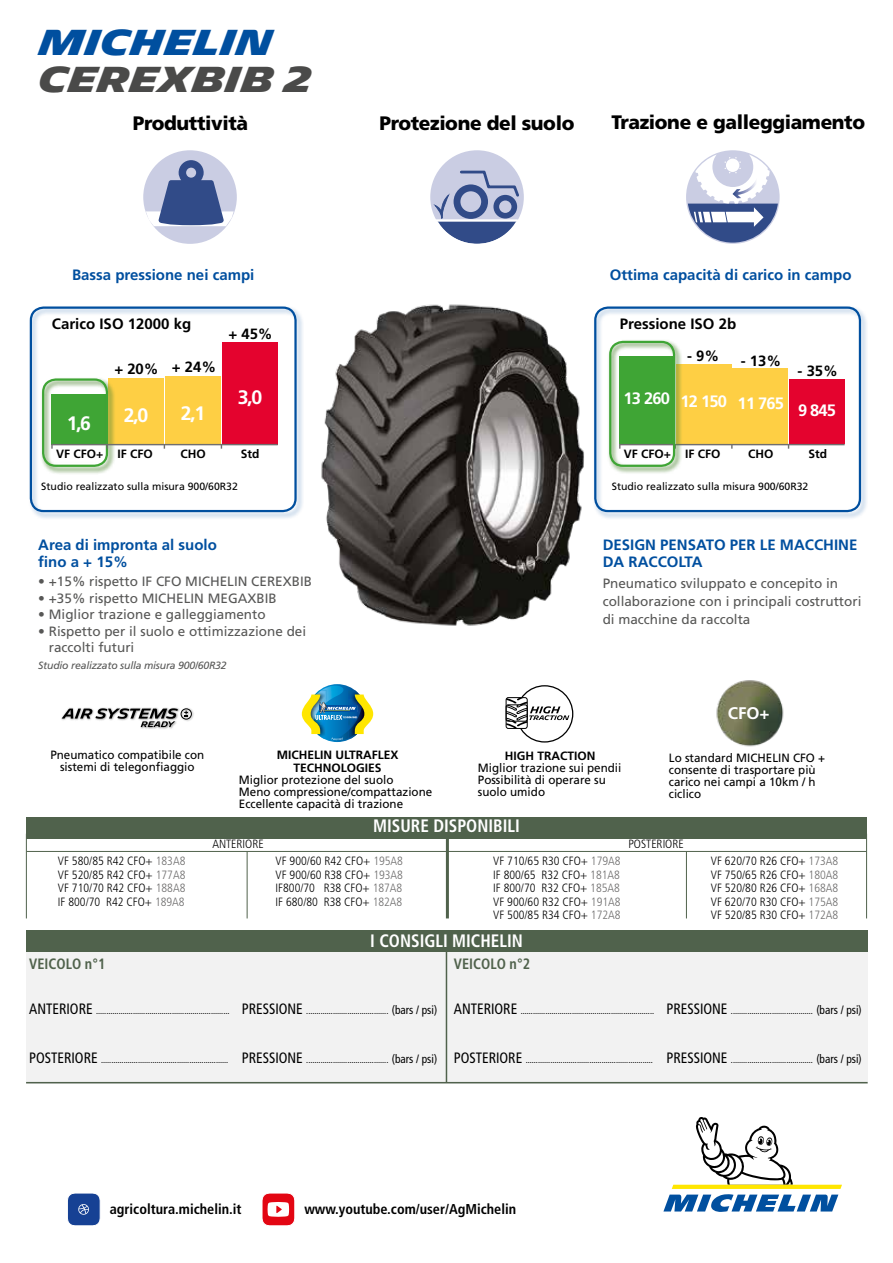
<style>
.page{position:relative;width:893px;height:1263px;background:#fff}
.page>*{position:absolute;margin:0;border:0;box-sizing:border-box;transform-origin:0 0}
.t1{font:700 34.95px "Michelin";color:#4a4a49}
.t2{font:700 34.95px "Michelin";color:#004f9f}
.t3{font:900 19.5px "Frutiger LT Std";letter-spacing:-.02em;color:#000}
.t4{font:700 19.5px "Frutiger LT Std";color:#fff}
.t5{font:700 condensed 18px "Frutiger LT Std";color:#fff;scale:.95 1}
.t6{font:700 16.8px "Frutiger LT Std";color:#fff}
.t7{font:700 16.5px "Frutiger LT Std";letter-spacing:-.05em;color:#fff}
.t8{font:700 15px/16.5px "Frutiger LT Std";color:#004f9f}
.t9{font:700 15px "Frutiger LT Std";color:#000}
.t10{font:700 condensed 15px "Frutiger LT Std";color:#50624c;scale:.95 1}
.t11{font:700 14.85px "Frutiger LT Std";color:#000}
.t12{font:700 condensed 14.25px "Frutiger LT Std";color:#000}
.t13{font:13.5px/18px "Frutiger LT Std";color:#575756}
.t14{font:300 condensed 12px/13.5px "Frutiger LT Std";color:#000;text-align:justify}
.t15{font:12px/12px "Frutiger LT Std";color:#000}
.t16{font:700 12px/13.5px "Frutiger LT Std";color:#000;text-align:center}
.t17{font:10.5px "Frutiger LT Std";color:#000}
.t18{font:italic 10.5px "Frutiger LT Std";letter-spacing:-.02em;color:#575756}
.t19{font:condensed 9px "Frutiger LT Std";color:#000;scale:.95 1}
.s1{color:#706f6f}
.s2{font-size:15px}
.s3{font-size:12px}
</style>
<div class="page">
<div style="left:26px;top:945px;width:842px;height:138px;background:#f2f2f2"></div>
<hr style="left:26px;top:1082px;width:842px;height:1px;background:#50624c">
<hr style="left:446px;top:945px;width:1px;height:138px;background:#50624c">
<div style="left:26px;top:930px;width:842px;height:21px;background:#50624c"></div>
<svg style="left:67px;top:1193px;width:34px;height:33px"></svg>
<svg style="left:262px;top:1193px;width:33px;height:33px"></svg>
<svg style="left:663px;top:1117px;width:179px;height:95px"></svg>
<img style="left:321px;top:304px;width:263px;height:322px">
<img style="left:327px;top:740px;width:21px;height:1px">
<img style="left:321px;top:685px;width:27px;height:9px">
<img style="left:348px;top:690px;width:11px;height:4px">
<img style="left:315px;top:690px;width:12px;height:4px">
<svg style="left:302px;top:694px;width:71px;height:46px"></svg>
<hr style="left:446px;top:834px;width:3px;height:84px;background:#50624c">
<hr style="left:686px;top:852px;width:1px;height:66px;background:#50624c">
<hr style="left:866px;top:834px;width:1px;height:84px;background:#50624c">
<hr style="left:247px;top:852px;width:1px;height:66px;background:#50624c">
<hr style="left:26px;top:834px;width:1px;height:84px;background:#50624c">
<hr style="left:27px;top:851px;width:840px;height:1px;background:#50624c">
<div style="left:26px;top:817px;width:841px;height:21px;background:#50624c"></div>
<svg style="left:141px;top:148px;width:99px;height:99px;fill:#cacde3"></svg>
<div style="left:138px;top:145px;width:104px;height:104px;border:5px solid #fff;border-radius:50%"></div>
<svg style="left:146px;top:160px;width:88px;height:66px;background:#8694ba"></svg>
<div style="left:432px;top:153px;width:90px;height:91px;background:#314b88;border-radius:50%"></div>
<div style="left:425px;top:145px;width:104px;height:104px;border:5px solid #fff;border-radius:50%"></div>
<svg style="left:427px;top:149px;width:99px;height:73px"></svg>
<div style="left:681px;top:145px;width:104px;height:104px;border:5px solid #fff;border-radius:50%"></div>
<svg style="left:688px;top:152px;width:90px;height:91px"></svg>
<div style="left:61px;top:707px;width:133px;height:23px;background:#000;opacity:.43"></div>
<div style="left:181px;top:708px;width:11px;height:11px;border:1px solid #000;border-radius:50%"></div>
<svg style="left:184px;top:710px;width:4px;height:6px"></svg>
<svg style="left:62px;top:708px;width:116px;height:19px"></svg>
<div style="left:516px;top:685px;width:57px;height:57px;border:1px solid #000;border-radius:50%"></div>
<svg style="left:505px;top:697px;width:64px;height:32px"></svg>
<img style="left:716px;top:680px;width:68px;height:67px">
<div style="left:28px;top:305px;width:276px;height:215px;background:#004f9f;opacity:.36"></div>
<div style="left:30px;top:306px;width:267px;height:206px;border:2px solid #004f9f;border-radius:13px"></div>
<div style="left:592px;top:305px;width:276px;height:215px;background:#004f9f;opacity:.36"></div>
<div style="left:594px;top:306px;width:267px;height:206px;border:2px solid #004f9f;border-radius:13px"></div>
<h1 class="t2" style="left:39px;top:22px;width:236px">MICHELIN</h1>
<h1 class="t1" style="left:39px;top:59px;width:274px">CEREXBIB 2</h1>
<h2 class="t3" style="left:133px;top:111px;width:117px">Produttività</h2>
<h2 class="t3" style="left:379px;top:111px;width:196px">Protezione del suolo</h2>
<h2 class="t3" style="left:612px;top:110px;width:255px">Trazione e galleggiamento</h2>
<h3 class="t8" style="left:72px;top:267px;width:184px">Bassa pressione nei campi</h3>
<h3 class="t8" style="left:610px;top:267px;width:243px">Ottima capacità di carico in campo</h3>
<h3 class="t9" style="left:52px;top:315px;width:141px">Carico ISO 12000 kg</h3>
<h3 class="t11" style="left:228px;top:325px;width:46px">+ 45%</h3>
<h3 class="t9" style="left:620px;top:315px;width:118px">Pressione ISO 2b</h3>
<h2 class="t4" style="left:67px;top:412px;width:26px">1,6</h2>
<h3 class="t11" style="left:114px;top:359px;width:103px">+ 20% + 24%</h3>
<h2 class="t4" style="left:124px;top:404px;width:26px">2,0</h2>
<h2 class="t4" style="left:181px;top:401px;width:26px">2,1</h2>
<h2 class="t4" style="left:238px;top:385px;width:26px">3,0</h2>
<h3 class="t11" style="left:687px;top:347px;width:34px">- 9%</h3>
<h3 class="t7" style="left:624px;top:391px;width:162px">13 260 12 150 11 765</h3>
<h3 class="t11" style="left:741px;top:352px;width:42px">- 13%</h3>
<h3 class="t11" style="left:798px;top:362px;width:42px">- 35%</h3>
<h3 class="t7" style="left:798px;top:401px;width:39px">9 845</h3>
<h3 class="t16" style="left:56px;top:447px;width:98px">VF CFO+ IF CFO</h3>
<h3 class="t16" style="left:180px;top:447px;width:27px">CHO</h3>
<h3 class="t16" style="left:241px;top:447px;width:20px">Std</h3>
<h3 class="t16" style="left:624px;top:447px;width:98px">VF CFO+ IF CFO</h3>
<h3 class="t16" style="left:748px;top:447px;width:27px">CHO</h3>
<h3 class="t16" style="left:808px;top:447px;width:20px">Std</h3>
<p class="t17" style="left:41px;top:480px;width:198px">Studio realizzato sulla misura 900/60R32</p>
<p class="t17" style="left:612px;top:480px;width:198px">Studio realizzato sulla misura 900/60R32</p>
<h3 class="t8" style="left:38px;top:537px;width:180px">Area di impronta al suolo fino a + 15%</h3>
<h3 class="t13" style="left:38px;top:573px;width:275px">• +15% rispetto IF CFO MICHELIN CEREXBIB</h3>
<h3 class="t13" style="left:38px;top:589px;width:240px">• +35% rispetto MICHELIN MEGAXBIB</h3>
<h3 class="t13" style="left:38px;top:606px;width:229px">• Miglior trazione e galleggiamento</h3>
<h3 class="t13" style="left:49px;top:623px;width:259px;line-height:16.5px;text-indent:-11px">• Rispetto per il suolo e ottimizzazione dei raccolti futuri</h3>
<p class="t18" style="left:38px;top:659px;width:190px">Studio realizzato sulla misura 900/60R32</p>
<h3 class="t8" style="left:603px;top:537px;width:256px">DESIGN PENSATO PER LE MACCHINE<br>DA RACCOLTA</h3>
<h3 class="t13" style="left:603px;top:574px;width:260px">Pneumatico sviluppato e concepito in collaborazione con i principali costruttori di macchine da raccolta</h3>
<h3 class="t6" style="left:728px;top:703px;width:43px">CFO+</h3>
<h3 class="t15" style="left:50px;top:749px;width:155px;text-align:center">Pneumatico compatibile con sistemi di telegonfiaggio</h3>
<h3 class="t16" style="left:505px;top:749px;width:92px">HIGH TRACTION</h3>
<h3 class="t16" style="left:277px;top:748px;width:123px">MICHELIN ULTRAFLEX<br>TECHNOLOGIES</h3>
<h3 class="t15" style="left:239px;top:774px;width:195px">Miglior protezione del suolo<br>Meno compressione/compattazione<br>Eccellente capacità di trazione</h3>
<h3 class="t15" style="left:478px;top:762px;width:145px">Miglior trazione sui pendii<br>Possibilità di operare su suolo umido</h3>
<h3 class="t5" style="left:373px;top:815px;width:156px">MISURE DISPONIBILI</h3>
<h3 class="t15" style="left:669px;top:752px;width:158px">Lo standard MICHELIN CFO + consente di trasportare più carico nei campi a 10km / h ciclico</h3>
<h3 class="t14" style="left:212px;top:837px;width:53px">ANTERIORE</h3>
<h3 class="t14" style="left:628px;top:837px;width:57px">POSTERIORE</h3>
<h3 class="t14" style="left:58px;top:855px;width:129px">VF 580/85 R42 CFO+ <span class="s1">183A8<br></span>VF 520/85 R42 CFO+ <span class="s1">177A8<br></span>VF 710/70 R42 CFO+ <span class="s1">188A8<br></span>IF 800/70 R42 CFO+ <span class="s1">189A8</span></h3>
<h3 class="t14" style="left:276px;top:855px;width:129px">VF 900/60 R42 CFO+ <span class="s1">195A8<br></span>VF 900/60 R38 CFO+ <span class="s1">193A8<br></span>IF800/70 R38 CFO+ <span class="s1">187A8<br></span>IF 680/80 R38 CFO+ <span class="s1">182A8</span></h3>
<h3 class="t14" style="left:493px;top:855px;width:129px">VF 710/65 R30 CFO+ <span class="s1">179A8<br></span>IF 800/65 R32 CFO+ <span class="s1">181A8<br></span>IF 800/70 R32 CFO+ <span class="s1">185A8<br></span>VF 900/60 R32 CFO+ <span class="s1">191A8<br></span>VF 500/85 R34 CFO+ <span class="s1">172A8</span></h3>
<h3 class="t14" style="left:711px;top:855px;width:129px">VF 620/70 R26 CFO+ <span class="s1">173A8<br></span>VF 750/65 R26 CFO+ <span class="s1">180A8<br></span>VF 520/80 R26 CFO+ <span class="s1">168A8<br></span>VF 620/70 R30 CFO+ <span class="s1">175A8<br></span>VF 520/85 R30 CFO+ <span class="s1">172A8</span></h3>
<h3 class="t5" style="left:370px;top:930px;width:162px">I CONSIGLI MICHELIN</h3>
<h3 class="t10" style="left:29px;top:955px;width:82px">VEICOLO n°1</h3>
<p class="t19" style="left:29px;top:1005px;width:431px"><span class="s2">ANTERIORE</span> ................................................................. <span class="s2">PRESSIONE</span> ........................................ <span class="s3">(bars / psi)</span></p>
<p class="t19" style="left:29px;top:1055px;width:431px"><span class="s2">POSTERIORE</span> .............................................................. <span class="s2">PRESSIONE</span> ........................................ <span class="s3">(bars / psi)</span></p>
<h3 class="t10" style="left:454px;top:955px;width:82px">VEICOLO n°2</h3>
<p class="t19" style="left:454px;top:1005px;width:431px"><span class="s2">ANTERIORE</span> ................................................................. <span class="s2">PRESSIONE</span> ........................................ <span class="s3">(bars / psi)</span></p>
<p class="t19" style="left:454px;top:1055px;width:431px"><span class="s2">POSTERIORE</span> .............................................................. <span class="s2">PRESSIONE</span> ........................................ <span class="s3">(bars / psi)</span></p>
<h3 class="t12" style="left:110px;top:1200px;width:133px">agricoltura.michelin.it</h3>
<h3 class="t12" style="left:304px;top:1200px;width:213px">www.youtube.com/user/AgMichelin</h3>
</div>
